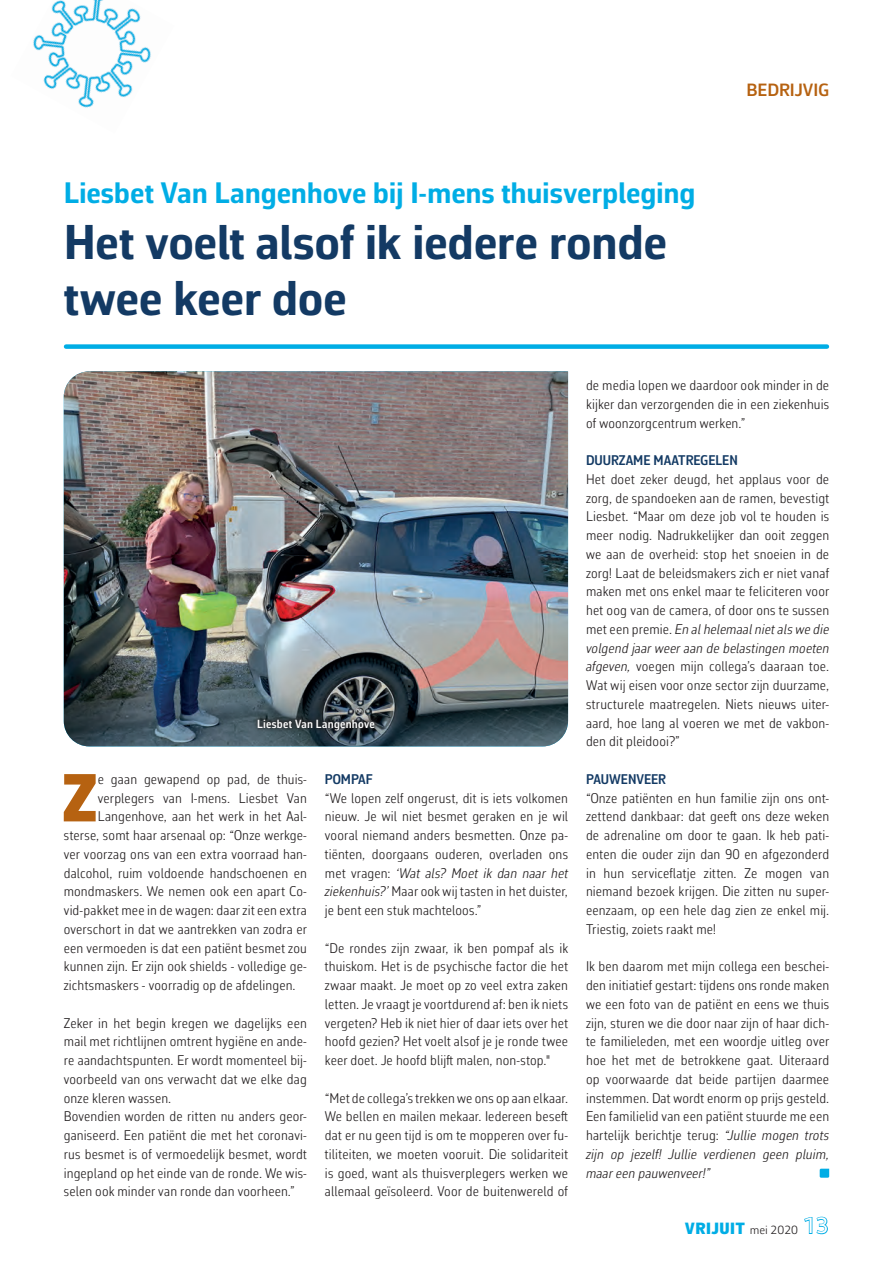
<style>
.page{position:relative;width:893px;height:1263px;background:#fff}
.page>*{position:absolute;margin:0;border:0;box-sizing:border-box;transform-origin:0 0}
.t1{font:900 68.7px "Corbeau Pro";color:#b66211}
.t2{font:700 49.5px/56.2px "Corbeau Pro";letter-spacing:-.01em;color:#133a64}
.t3{font:700 30px "Corbeau Pro";letter-spacing:-.005em;color:#00ade5}
.t4{font:600 18px "Corbeau Pro";color:#b66211}
.t5{font:900 16.5px "Corbeau Pro";letter-spacing:.03em;color:#00ade5}
.t6{font:300 14.25px/18.8px "Corbeau Con Pro";letter-spacing:.01em;color:#231f20;text-align:justify}
.t7{font:600 14.25px "Corbeau Con Pro";color:#133a64}
.t8{font:600 12px "Corbeau Con Pro";letter-spacing:.02em;color:#fff}
.s1{font-style:italic}
.s2{font-weight:300;font-size:12px;color:#231f20}
.s3{font-weight:400;font-size:22.5px}
</style>
<div class="page">
<svg style="left:820px;top:1169px;width:9px;height:9px"></svg>
<div style="left:66px;top:344px;width:761px;height:5px;background:#00ade5"></div>
<img style="left:64px;top:371px;width:504px;height:375px">
<img style="left:33px;top:0;width:118px;height:108px">
<div style="left:252px;top:713px;width:128px;height:22px;background:#231f20;opacity:.75"></div>
<h3 class="t3" style="left:64px;top:172px;width:633px">Liesbet Van Langenhove bij I-mens thuisverpleging</h3>
<h2 class="t2" style="left:64px;top:213px;width:605px">Het voelt alsof ik iedere ronde twee keer doe</h2>
<p class="t4" style="left:746px;top:78px;width:84px">BEDRIJVIG</p>
<p class="t8" style="left:257px;top:715px;width:119px">Liesbet Van Langenhove</p>
<h1 class="t1" style="left:62px;top:752px;width:38px">Z</h1>
<p class="t6" style="left:98px;top:769px;width:211px">e gaan gewapend op pad, de thuis-</p>
<p class="t6" style="left:98px;top:788px;width:211px">verplegers van I-mens. Liesbet Van</p>
<p class="t6" style="left:98px;top:807px;width:211px">Langenhove, aan het werk in het Aal-</p>
<p class="t6" style="left:64px;top:826px;width:245px">sterse, somt haar arsenaal op: “Onze werkge-</p>
<p class="t6" style="left:64px;top:844px;width:245px">ver voorzag ons van een extra voorraad han-</p>
<p class="t6" style="left:64px;top:863px;width:245px">dalcohol, ruim voldoende handschoenen en</p>
<p class="t6" style="left:64px;top:882px;width:245px">mondmaskers. We nemen ook een apart Co-</p>
<p class="t6" style="left:64px;top:901px;width:245px">vid-pakket mee in de wagen: daar zit een extra</p>
<p class="t6" style="left:64px;top:919px;width:245px">overschort in dat we aantrekken van zodra er</p>
<p class="t6" style="left:64px;top:938px;width:245px">een vermoeden is dat een patiënt besmet zou</p>
<p class="t6" style="left:64px;top:957px;width:245px">kunnen zijn. Er zijn ook shields - volledige ge-</p>
<p class="t6" style="left:64px;top:976px;width:233px">zichtsmaskers - voorradig op de afdelingen.</p>
<p class="t6" style="left:64px;top:1013px;width:245px;text-align:left">Zeker in het begin kregen we dagelijks een mail met richtlijnen omtrent hygiëne en ande&shy;re aandachtspunten. Er wordt momenteel bij&shy;voorbeeld van ons verwacht dat we elke dag onze kleren wassen.<br>Bovendien worden de ritten nu anders geor&shy;ganiseerd. Een patiënt die met het coronavi&shy;rus besmet is of vermoedelijk besmet, wordt ingepland op het einde van de ronde. We wis&shy;selen ook minder van ronde dan voorheen.”</p>
<p class="t7" style="left:325px;top:769px;width:49px">POMPAF</p>
<p class="t6" style="left:325px;top:788px;width:245px">“We lopen zelf ongerust, dit is iets volkomen nieuw. Je wil niet besmet geraken en je wil vooral niemand anders besmetten. Onze pa&shy;tiënten, doorgaans ouderen, overladen ons met vragen: <span class="s1">‘Wat als? Moet ik dan naar het ziekenhuis?’</span> Maar ook wij tasten in het duister, je bent een stuk machteloos.”</p>
<p class="t6" style="left:325px;top:938px;width:245px">“De rondes zijn zwaar, ik ben pompaf als ik thuiskom. Het is de psychische factor die het zwaar maakt. Je moet op zo veel extra zaken letten. Je vraagt je voortdurend af: ben ik niets vergeten? Heb ik niet hier of daar iets over het hoofd gezien? Het voelt alsof je je ronde twee keer doet. Je hoofd blijft malen, non-stop."</p>
<p class="t6" style="left:325px;top:1088px;width:245px">“Met de collega’s trekken we ons op aan elkaar.<br>We bellen en mailen mekaar. Iedereen beseft dat er nu geen tijd is om te mopperen over fu&shy;tiliteiten, we moeten vooruit. Die solidariteit is goed, want als thuisverplegers werken we allemaal geïsoleerd. Voor de buitenwereld of</p>
<p class="t6" style="left:586px;top:376px;width:245px">de media lopen we daardoor ook minder in de kijker dan verzorgenden die in een ziekenhuis of woonzorgcentrum werken.”</p>
<p class="t7" style="left:586px;top:451px;width:153px">DUURZAME MAATREGELEN</p>
<p class="t6" style="left:586px;top:469px;width:245px">Het doet zeker deugd, het applaus voor de zorg, de spandoeken aan de ramen, bevestigt Liesbet. “Maar om deze job vol te houden is meer nodig. Nadrukkelijker dan ooit zeggen we aan de overheid: stop het snoeien in de zorg! Laat de beleidsmakers zich er niet vanaf maken met ons enkel maar te feliciteren voor het oog van de camera, of door ons te sussen met een premie. <span class="s1">En al helemaal niet als we die volgend jaar weer aan de belastingen moeten afgeven,</span> voegen mijn collega’s daaraan toe.<br>Wat wij eisen voor onze sector zijn duurzame, structurele maatregelen. Niets nieuws uiter&shy;aard, hoe lang al voeren we met de vakbon&shy;den dit pleidooi?”</p>
<p class="t7" style="left:586px;top:769px;width:82px">PAUWENVEER</p>
<p class="t6" style="left:586px;top:788px;width:245px">“Onze patiënten en hun familie zijn ons ont&shy;zettend dankbaar: dat geeft ons deze weken de adrenaline om door te gaan. Ik heb pati&shy;ënten die ouder zijn dan 90 en afgezonderd in hun serviceflatje zitten. Ze mogen van niemand bezoek krijgen. Die zitten nu super&shy;eenzaam, op een hele dag zien ze enkel mij.<br>Triestig, zoiets raakt me!</p>
<p class="t6" style="left:586px;top:957px;width:245px">Ik ben daarom met mijn collega een beschei&shy;den initiatief gestart: tijdens ons ronde maken we een foto van de patiënt en eens we thuis zijn, sturen we die door naar zijn of haar dich&shy;te familieleden, met een woordje uitleg over hoe het met de betrokkene gaat. Uiteraard op voorwaarde dat beide partijen daarmee instemmen. Dat wordt enorm op prijs gesteld.<br>Een familielid van een patiënt stuurde me een hartelijk berichtje terug: <span class="s1">“Jullie mogen trots zijn op jezelf! Jullie verdienen geen pluim, maar een pauwenveer!”</span></p>
<p class="t5" style="left:685px;top:1217px;width:146px">VRIJUIT <span class="s2">mei 2020</span> <span class="s3">13</span></p>
</div>
